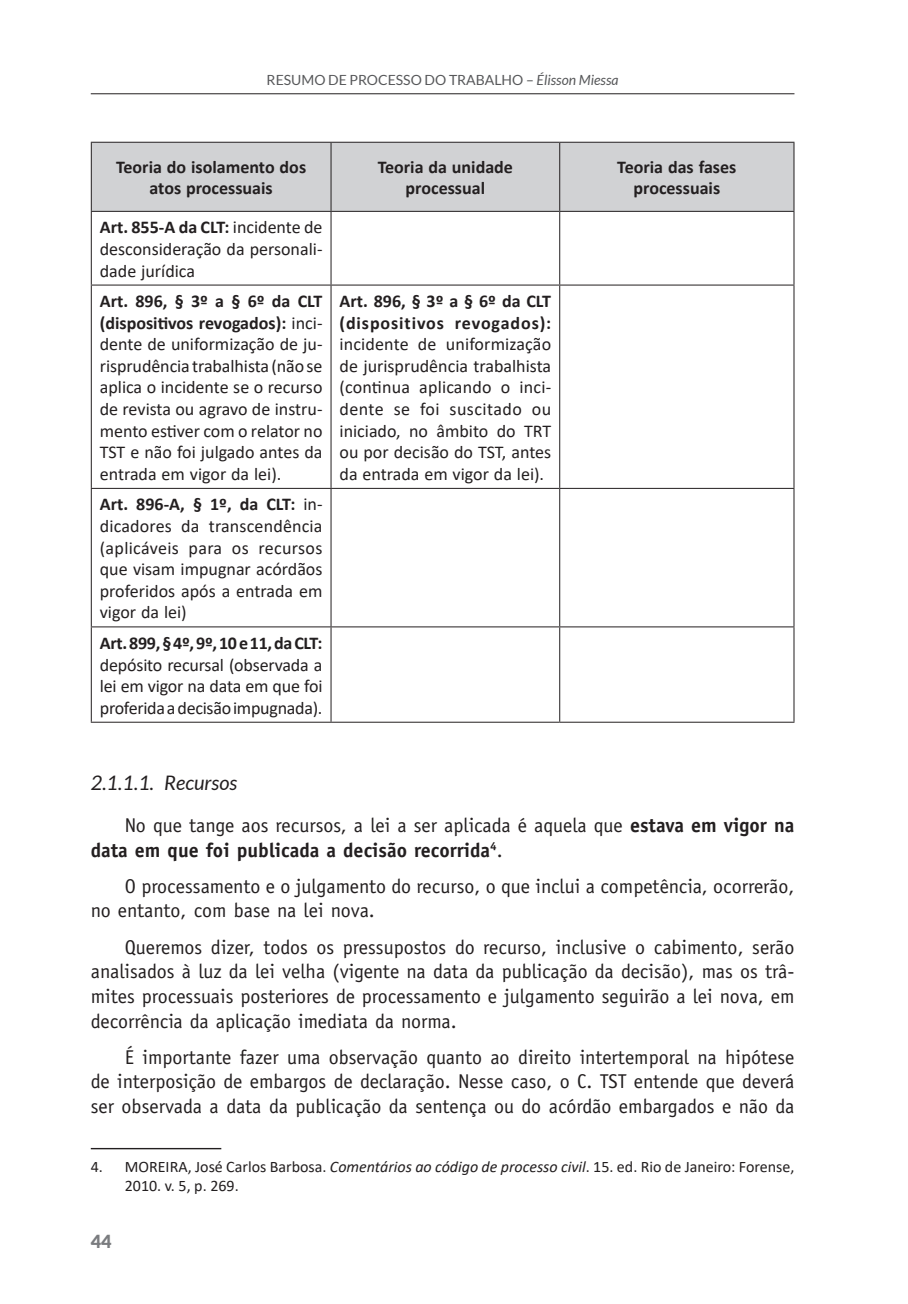
<style>
.page{position:relative;width:908px;height:1304px;background:#fff}
.page>*{position:absolute;margin:0;border:0;box-sizing:border-box;transform-origin:0 0}
.t{font:20px/24.6px "Officina Sans Std";color:#231f20;text-align:justify}
.t-2{font:700 20px/24.6px "Officina Sans Std";color:#231f20}
.tit_4{font:italic 20px "Lato";color:#231f20}
.TABELA_-_ou_ATENÇÂO{font:18px/21.6px "Calibri";color:#231f20;text-align:justify}
.TABELA_-_TITULO{font:700 18px/21.6px "Calibri";color:#231f20;text-align:center}
.t1{font:900 18px "Lato";color:#7a7c7f}
.RODAPÉ{font:16px/19px "Calibri";color:#231f20}
.t2{font:14px "Lato";color:#57585a}
.s1{font-style:italic}
.s2{font-weight:700}
.s3{font-weight:400}
</style>
<div class="page">
<hr style="left:91px;top:93px;width:703px;height:1px;background:#231f20">
<div style="left:92px;top:143px;width:701px;height:68px;background:#d1d2d4"></div>
<hr style="left:330px;top:143px;width:1px;height:68px;background:#231f20">
<hr style="left:559px;top:143px;width:1px;height:68px;background:#231f20">
<hr style="left:330px;top:212px;width:1px;height:73px;background:#231f20">
<hr style="left:559px;top:212px;width:1px;height:73px;background:#231f20">
<hr style="left:91px;top:285px;width:240px;height:1px;background:#231f20">
<hr style="left:331px;top:285px;width:228px;height:1px;background:#231f20">
<hr style="left:330px;top:286px;width:1px;height:202px;background:#231f20">
<hr style="left:559px;top:285px;width:235px;height:1px;background:#231f20">
<hr style="left:559px;top:286px;width:1px;height:202px;background:#231f20">
<hr style="left:91px;top:488px;width:240px;height:1px;background:#231f20">
<hr style="left:331px;top:488px;width:228px;height:1px;background:#231f20">
<hr style="left:330px;top:489px;width:1px;height:137px;background:#231f20">
<hr style="left:559px;top:488px;width:235px;height:1px;background:#231f20">
<hr style="left:559px;top:489px;width:1px;height:137px;background:#231f20">
<hr style="left:91px;top:626px;width:240px;height:1px;background:#231f20">
<hr style="left:331px;top:626px;width:228px;height:1px;background:#231f20">
<hr style="left:330px;top:627px;width:1px;height:95px;background:#231f20">
<hr style="left:559px;top:626px;width:235px;height:1px;background:#231f20">
<hr style="left:559px;top:627px;width:1px;height:95px;background:#231f20">
<hr style="left:91px;top:212px;width:1px;height:73px;background:#231f20">
<hr style="left:793px;top:212px;width:1px;height:73px;background:#231f20">
<hr style="left:91px;top:286px;width:1px;height:202px;background:#231f20">
<hr style="left:793px;top:286px;width:1px;height:202px;background:#231f20">
<hr style="left:91px;top:489px;width:1px;height:137px;background:#231f20">
<hr style="left:793px;top:489px;width:1px;height:137px;background:#231f20">
<hr style="left:91px;top:627px;width:1px;height:95px;background:#231f20">
<hr style="left:793px;top:627px;width:1px;height:95px;background:#231f20">
<hr style="left:91px;top:722px;width:240px;height:1px;background:#231f20">
<hr style="left:331px;top:722px;width:228px;height:1px;background:#231f20">
<hr style="left:559px;top:722px;width:235px;height:1px;background:#231f20">
<hr style="left:91px;top:142px;width:240px;height:1px;background:#231f20">
<hr style="left:91px;top:143px;width:1px;height:68px;background:#231f20">
<hr style="left:331px;top:142px;width:228px;height:1px;background:#231f20">
<hr style="left:559px;top:142px;width:235px;height:1px;background:#231f20">
<hr style="left:793px;top:143px;width:1px;height:68px;background:#231f20">
<hr style="left:91px;top:211px;width:240px;height:1px;background:#231f20">
<hr style="left:331px;top:211px;width:228px;height:1px;background:#231f20">
<hr style="left:559px;top:211px;width:235px;height:1px;background:#231f20">
<hr style="left:91px;top:1148px;width:130px;height:1px;background:#231f20">
<p class="t2" style="left:266px;top:72px;width:353px">RESUMO DE PROCESSO DO TRABALHO – <span class="s1">Élisson Miessa</span></p>
<p class="TABELA_-_TITULO" style="left:116px;top:156px;width:191px">Teoria do isolamento dos atos processuais</p>
<p class="TABELA_-_TITULO" style="left:377px;top:156px;width:137px">Teoria da unidade processual</p>
<p class="TABELA_-_TITULO" style="left:617px;top:156px;width:121px">Teoria das fases processuais</p>
<p class="TABELA_-_ou_ATENÇÂO" style="left:100px;top:216px;width:224px"><span class="s2">Art. 855-A da CLT:</span> incidente de desconsideração da personali&shy;dade jurídica</p>
<p class="TABELA_-_ou_ATENÇÂO" style="left:100px;top:290px;width:224px"><span class="s2">Art. 896, § 3º a § 6º da CLT (dispositivos revogados):</span> inci&shy;dente de uniformização de ju&shy;risprudência trabalhista (não se aplica o incidente se o recurso de revista ou agravo de instru&shy;mento estiver com o relator no TST e não foi julgado antes da entrada em vigor da lei).</p>
<p class="TABELA_-_ou_ATENÇÂO" style="left:339px;top:290px;width:213px"><span class="s2">Art. 896, § 3º a § 6º da CLT (dispositivos revogados): </span>incidente de uniformização de jurisprudência trabalhista (continua aplicando o inci&shy;dente se foi suscitado ou iniciado, no âmbito do TRT ou por decisão do TST, antes da entrada em vigor da lei).</p>
<p class="TABELA_-_ou_ATENÇÂO" style="left:100px;top:493px;width:224px"><span class="s2">Art. 896-A, § 1º, da CLT:</span> in&shy;dicadores da transcendência (aplicáveis para os recursos que visam impugnar acórdãos proferidos após a entrada em vigor da lei)</p>
<p class="TABELA_-_ou_ATENÇÂO" style="left:100px;top:632px;width:224px"><span class="s2">Art. 899, § 4º, 9º, 10 e 11, da CLT: </span>depósito recursal (observada a lei em vigor na data em que foi proferida a decisão impugnada).</p>
<p class="tit_4" style="left:91px;top:772px;width:148px">2.1.1.1. Recursos</p>
<p class="t-2" style="left:91px;top:813px;width:704px;text-indent:34px"><span class="s3">No que tange aos recursos, a lei a ser aplicada é aquela que</span> estava em vigor na data em que foi publicada a decisão recorrida<sup>4</sup><span class="s3">.</span></p>
<p class="t" style="left:91px;top:874px;width:704px;text-indent:34px">O processamento e o julgamento do recurso, o que inclui a competência, ocorrerão, no entanto, com base na lei nova.</p>
<p class="t" style="left:91px;top:934px;width:705px;text-indent:34px">Queremos dizer, todos os pressupostos do recurso, inclusive o cabimento, serão analisados à luz da lei velha (vigente na data da publicação da decisão), mas os trâ&shy;mites processuais posteriores de processamento e julgamento seguirão a lei nova, em decorrência da aplicação imediata da norma.</p>
<p class="t" style="left:91px;top:1044px;width:705px;text-indent:34px">É importante fazer uma observação quanto ao direito intertemporal na hipótese de interposição de embargos de declaração. Nesse caso, o C. TST entende que deverá ser observada a data da publicação da sentença ou do acórdão embargados e não da</p>
<p class="RODAPÉ" style="left:125px;top:1156px;width:670px;text-indent:-34px">4. MOREIRA, José Carlos Barbosa. <span class="s1">Comentários ao código de processo civil</span>. 15. ed. Rio de Janeiro: Forense,<br>2010. v. 5, p. 269.</p>
<p class="t1" style="left:91px;top:1231px;width:22px">44</p>
</div>
